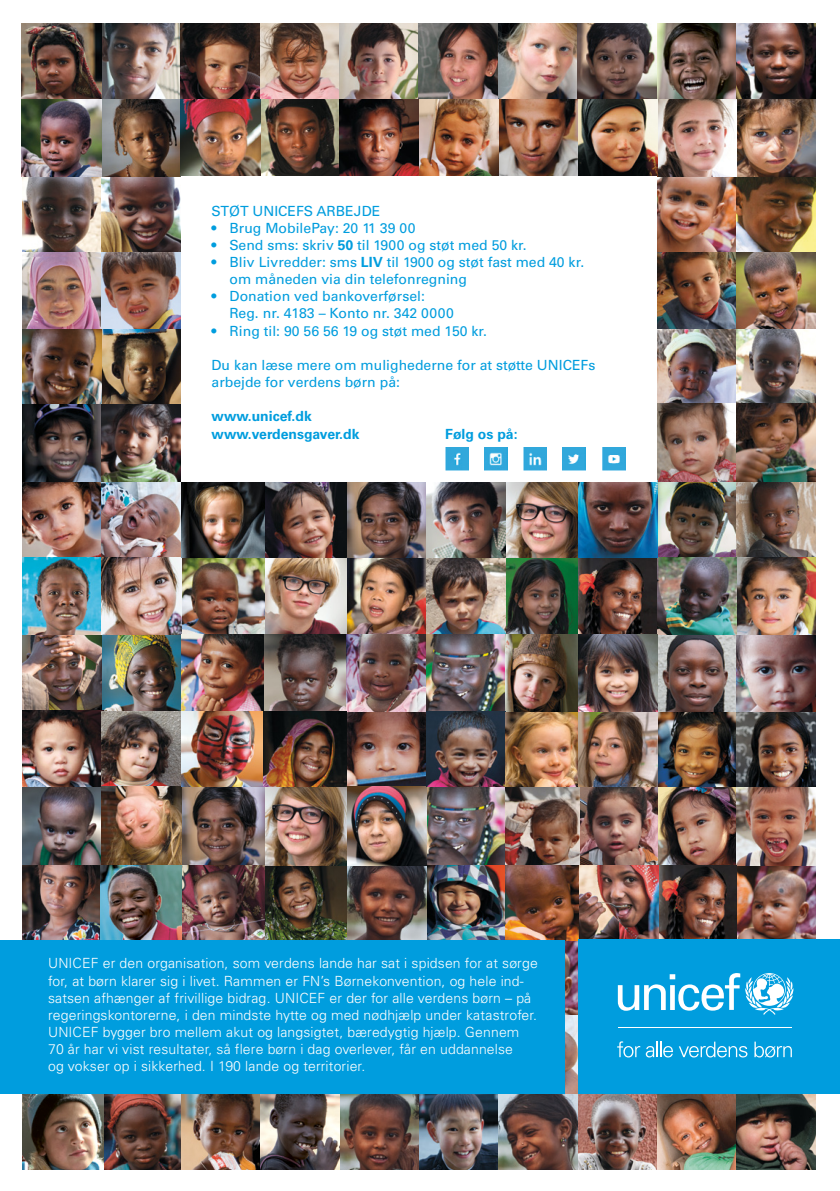
<style>
.page{position:relative;width:840px;height:1191px;background:#fff}
.page>*{position:absolute;margin:0;border:0;box-sizing:border-box;transform-origin:0 0}
.t1{font:300 14px/17.2px "Univers";letter-spacing:.01em;color:#fff}
.t2{font:14px/17.2px "Univers";color:#009dde}
.t3{font:700 14px/17.2px "Univers";color:#009dde}
.s1{font-weight:700}
</style>
<div class="page">
<img style="left:736px;top:714px;width:79px;height:225px">
<img style="left:346px;top:558px;width:153px;height:76px">
<img style="left:499px;top:558px;width:158px;height:76px">
<img style="left:264px;top:482px;width:82px;height:152px">
<img style="left:23px;top:482px;width:241px;height:152px">
<img style="left:657px;top:329px;width:158px;height:229px">
<img style="left:102px;top:329px;width:79px;height:75px">
<img style="left:23px;top:252px;width:79px;height:152px">
<img style="left:23px;top:404px;width:79px;height:78px">
<img style="left:23px;top:176px;width:158px;height:76px">
<img style="left:657px;top:176px;width:158px;height:76px">
<img style="left:104px;top:1093px;width:632px;height:76px">
<img style="left:736px;top:1093px;width:79px;height:76px">
<img style="left:23px;top:712px;width:79px;height:228px">
<img style="left:426px;top:634px;width:79px;height:306px">
<img style="left:657px;top:714px;width:79px;height:151px">
<img style="left:346px;top:482px;width:232px;height:76px">
<img style="left:657px;top:558px;width:158px;height:156px">
<img style="left:23px;top:634px;width:323px;height:78px">
<img style="left:499px;top:938px;width:79px;height:155px">
<img style="left:102px;top:711px;width:79px;height:75px">
<img style="left:579px;top:865px;width:157px;height:74px">
<img style="left:101px;top:865px;width:325px;height:75px">
<img style="left:102px;top:252px;width:79px;height:77px">
<img style="left:657px;top:252px;width:158px;height:77px">
<img style="left:102px;top:404px;width:79px;height:78px">
<img style="left:22px;top:23px;width:793px;height:77px">
<img style="left:101px;top:100px;width:714px;height:76px">
<img style="left:22px;top:100px;width:79px;height:76px">
<img style="left:346px;top:634px;width:80px;height:231px">
<img style="left:505px;top:634px;width:152px;height:78px">
<img style="left:579px;top:712px;width:78px;height:155px">
<img style="left:578px;top:482px;width:79px;height:76px">
<img style="left:505px;top:786px;width:74px;height:154px">
<img style="left:264px;top:786px;width:82px;height:79px">
<img style="left:102px;top:786px;width:162px;height:79px">
<img style="left:505px;top:712px;width:79px;height:74px">
<img style="left:181px;top:711px;width:165px;height:75px">
<div style="left:578px;top:939px;width:261px;height:154px;background:#009dde"></div>
<svg style="left:617px;top:973px;width:177px;height:85px"></svg>
<img style="left:22px;top:1093px;width:82px;height:76px">
<img style="left:445px;top:447px;width:23px;height:23px">
<img style="left:484px;top:447px;width:23px;height:23px">
<img style="left:523px;top:447px;width:23px;height:23px">
<img style="left:562px;top:447px;width:23px;height:23px">
<img style="left:602px;top:447px;width:23px;height:23px">
<div style="left:0;top:940px;width:564px;height:153px;background:#009dde"></div>
<p class="t2" style="left:211px;top:202px;width:170px">STØT UNICEFS ARBEJDE</p>
<p class="t2" style="left:211px;top:219px;width:205px">• Brug MobilePay: 20 11 39 00</p>
<p class="t2" style="left:211px;top:236px;width:316px">• Send sms: skriv <span class="s1">50</span> til 1900 og støt med 50 kr.</p>
<p class="t2" style="left:229px;top:253px;width:356px;text-indent:-18px">• Bliv Livredder: sms <span class="s1">LIV</span> til 1900 og støt fast med 40 kr. om måneden via din telefonregning</p>
<p class="t2" style="left:229px;top:288px;width:226px;text-indent:-18px">• Donation ved bankoverførsel:<br>Reg. nr. 4183 – Konto nr. 342 0000</p>
<p class="t2" style="left:211px;top:322px;width:277px">• Ring til: 90 56 56 19 og støt med 150 kr.</p>
<p class="t2" style="left:211px;top:356px;width:385px">Du kan læse mere om mulighederne for at støtte UNICEFs arbejde for verdens børn på:</p>
<p class="t3" style="left:211px;top:408px;width:149px">www.unicef.dk www.verdensgaver.dk</p>
<p class="t3" style="left:445px;top:425px;width:74px">Følg os på:</p>
<p class="t1" style="left:48px;top:954px;width:491px">UNICEF er den organisation, som verdens lande har sat i spidsen for at sørge for, at børn klarer sig i livet. Rammen er FN’s Børnekonvention, og hele ind&shy;satsen afhænger af frivillige bidrag. UNICEF er der for alle verdens børn – på regeringskontorerne, i den mindste hytte og med nødhjælp under katastrofer.<br>UNICEF bygger bro mellem akut og langsigtet, bæredygtig hjælp. Gennem 70 år har vi vist resultater, så flere børn i dag overlever, får en uddannelse<br>og vokser op i sikkerhed. I 190 lande og territorier.</p>
</div>
